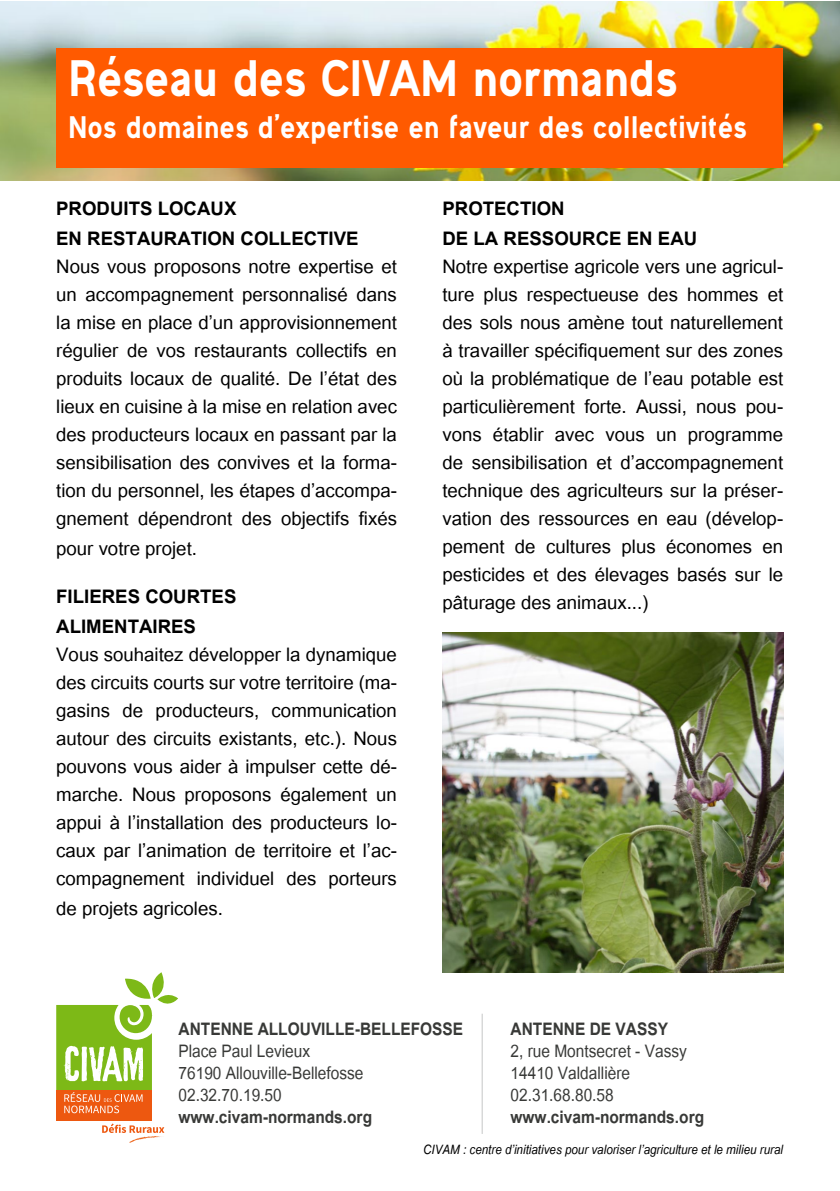
<style>
.page{position:relative;width:840px;height:1191px;background:#fff}
.page>*{position:absolute;margin:0;border:0;box-sizing:border-box;transform-origin:0 0}
.t1{font:800 46px "Ogonek";letter-spacing:-.01em;color:#fff;scale:.8 1}
.t2{font:800 28px "Ogonek";color:#fff;scale:.8 1}
.t3{font:26px/28.2px "Utsaah";color:#000;text-align:justify}
.t4{font:700 26px/30px "Utsaah";color:#000}
.t5{font:24px/22px "Utsaah";color:#383937;scale:.9 1}
.t6{font:700 24px "Utsaah";color:#383937;scale:.9 1}
.t7{font:italic 18px "Utsaah";color:#000;scale:.9 1}
</style>
<div class="page">
<img style="left:0;top:1px;width:839px;height:179px">
<div style="left:57px;top:48px;width:725px;height:119px;background:#ff5a00"></div>
<div style="left:56px;top:1090px;width:96px;height:31px;background:#ed5810"></div>
<svg style="left:56px;top:972px;width:122px;height:141px"></svg>
<svg style="left:102px;top:1123px;width:63px;height:20px"></svg>
<hr style="left:481px;top:1013px;width:1px;height:121px;background:#c5c7c7">
<img style="left:442px;top:632px;width:340px;height:340px">
<h1 class="t1" style="left:68px;top:42px;width:763px">Réseau des CIVAM normands</h1>
<p class="t2" style="left:68px;top:105px;width:849px">Nos domaines d’expertise en faveur des collectivités</p>
<p class="t4" style="left:56px;top:194px;width:304px">PRODUITS LOCAUX<br>EN RESTAURATION COLLECTIVE</p>
<p class="t3" style="left:56px;top:253px;width:342px">Nous vous proposons notre expertise et un accompagnement personnalisé dans la mise en place d’un approvisionnement régulier de vos restaurants collectifs en produits locaux de qualité. De l’état des lieux en cuisine à la mise en relation avec des producteurs locaux en passant par la sensibilisation des convives et la forma&shy;tion du personnel, les étapes d’accompa&shy;gnement dépendront des objectifs fixés pour votre projet.</p>
<p class="t4" style="left:56px;top:582px;width:182px">FILIERES COURTES<br>ALIMENTAIRES</p>
<p class="t3" style="left:56px;top:641px;width:342px">Vous souhaitez développer la dynamique des circuits courts sur votre territoire (ma&shy;gasins de producteurs, communication autour des circuits existants, etc.). Nous pouvons vous aider à impulser cette dé&shy;marche. Nous proposons également un appui à l’installation des producteurs lo&shy;caux par l’animation de territoire et l’ac&shy;compagnement individuel des porteurs de projets agricoles.</p>
<p class="t4" style="left:442px;top:194px;width:256px">PROTECTION<br>DE LA RESSOURCE EN EAU</p>
<p class="t3" style="left:442px;top:253px;width:342px">Notre expertise agricole vers une agricul&shy;ture plus respectueuse des hommes et des sols nous amène tout naturellement à travailler spécifiquement sur des zones où la problématique de l’eau potable est particulièrement forte. Aussi, nous pou&shy;vons établir avec vous un programme de sensibilisation et d’accompagnement technique des agriculteurs sur la préser&shy;vation des ressources en eau (dévelop&shy;pement de cultures plus économes en pesticides et des élevages basés sur le pâturage des animaux...)</p>
<p class="t6" style="left:178px;top:1015px;width:318px">ANTENNE ALLOUVILLE-BELLEFOSSE</p>
<p class="t5" style="left:178px;top:1040px;width:207px">Place Paul Levieux<br>76190 Allouville-Bellefosse<br>02.32.70.19.50</p>
<p class="t6" style="left:178px;top:1103px;width:216px">www.civam-normands.org</p>
<p class="t6" style="left:510px;top:1015px;width:176px">ANTENNE DE VASSY</p>
<p class="t5" style="left:510px;top:1040px;width:197px">2, rue Montsecret - Vassy<br>14410 Valdallière<br>02.31.68.80.58</p>
<p class="t6" style="left:510px;top:1103px;width:216px">www.civam-normands.org</p>
<p class="t7" style="left:423px;top:1139px;width:401px">CIVAM : centre d’initiatives pour valoriser l’agriculture et le milieu rural</p>
</div>
